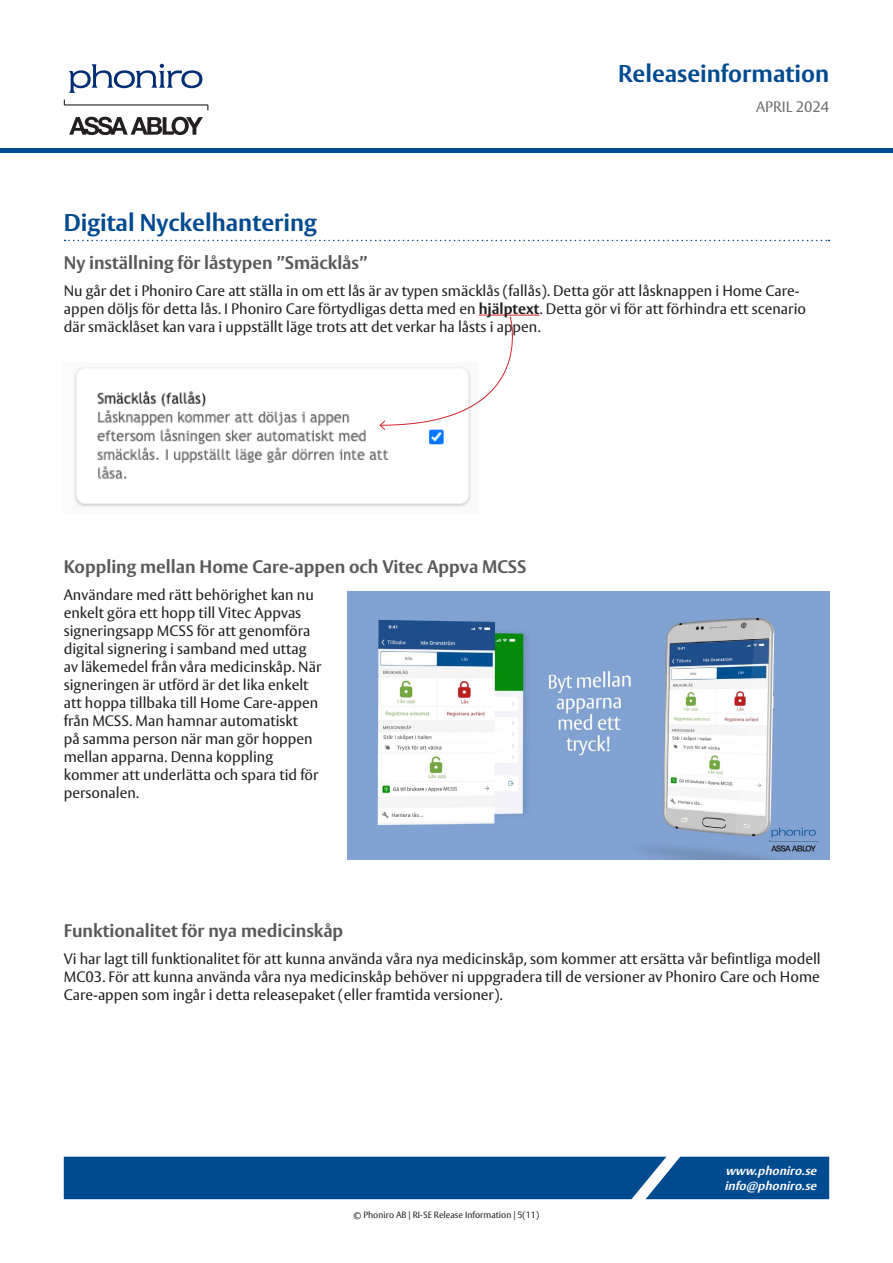
<style>
.page{position:relative;width:893px;height:1263px;background:#fff}
.page>*{position:absolute;margin:0;border:0;box-sizing:border-box;transform-origin:0 0}
.t1{font:700 24px "ASSA Vesta";color:#004a8f}
.t2{font:700 18px "ASSA Vesta";color:#58595b}
.t3{font:15px/18px "ASSA Vesta";color:#231f20}
.t4{font:15px "ASSA Vesta";color:#6c6f70}
.t5{font:italic 700 12px/14.4px "ASSA Vesta";color:#fff}
.t6{font:9px "ASSA Vesta";color:#231f20}
.s1{font-weight:700}
</style>
<div class="page">
<div style="left:64px;top:1157px;width:765px;height:42px;background:#004a8f"></div>
<svg style="left:69px;top:117px;width:134px;height:18px"></svg>
<svg style="left:69px;top:64px;width:133px;height:29px"></svg>
<svg style="left:64px;top:100px;width:144px;height:10px"></svg>
<hr style="left:0;top:149px;width:893px;height:4px;background:#004a8f">
<svg style="left:65px;top:240px;width:764px;height:1px"></svg>
<hr style="left:479px;top:315px;width:60px;height:1px;background:#d2232a">
<img style="left:74px;top:367px;width:397px;height:140px">
<svg style="left:380px;top:316px;width:133px;height:114px"></svg>
<img style="left:348px;top:592px;width:481px;height:268px">
<h1 class="t1" style="left:618px;top:59px;width:212px">Releaseinformation</h1>
<p class="t4" style="left:756px;top:98px;width:75px">APRIL 2024</p>
<h1 class="t1" style="left:64px;top:208px;width:255px">Digital Nyckelhantering</h1>
<p class="t2" style="left:64px;top:252px;width:305px">Ny inställning för låstypen ”Smäcklås”</p>
<p class="t3" style="left:64px;top:282px;width:744px">Nu går det i Phoniro Care att ställa in om ett lås är av typen smäcklås (fallås). Detta gör att låsknappen i Home Care&shy;appen döljs för detta lås. I Phoniro Care förtydligas detta med en <span class="s1">hjälptext</span>. Detta gör vi för att förhindra ett scenario där smäcklåset kan vara i uppställt läge trots att det verkar ha låsts i appen.</p>
<p class="t2" style="left:64px;top:556px;width:464px">Koppling mellan Home Care-appen och Vitec Appva MCSS</p>
<p class="t3" style="left:64px;top:586px;width:259px">Användare med rätt behörighet kan nu enkelt göra ett hopp till Vitec Appvas signeringsapp MCSS för att genomföra digital signering i samband med uttag av läkemedel från våra medicinskåp. När signeringen är utförd är det lika enkelt att hoppa tillbaka till Home Care-appen från MCSS. Man hamnar automatiskt<br>på samma person när man gör hoppen mellan apparna. Denna koppling kommer att underlätta och spara tid för personalen.</p>
<p class="t2" style="left:64px;top:920px;width:281px">Funktionalitet för nya medicinskåp</p>
<p class="t3" style="left:64px;top:950px;width:758px;text-align:justify">Vi har lagt till funktionalitet för att kunna använda våra nya medicinskåp, som kommer att ersätta vår befintliga modell MC03. För att kunna använda våra nya medicinskåp behöver ni uppgradera till de versioner av Phoniro Care och Home Care-appen som ingår i detta releasepaket (eller framtida versioner).</p>
<p class="t6" style="left:354px;top:1209px;width:187px">© Phoniro AB | RI-SE Release Information | 5(11)</p>
<p class="t5" style="left:724px;top:1164px;width:97px">www.phoniro.se info@phoniro.se</p>
</div>
